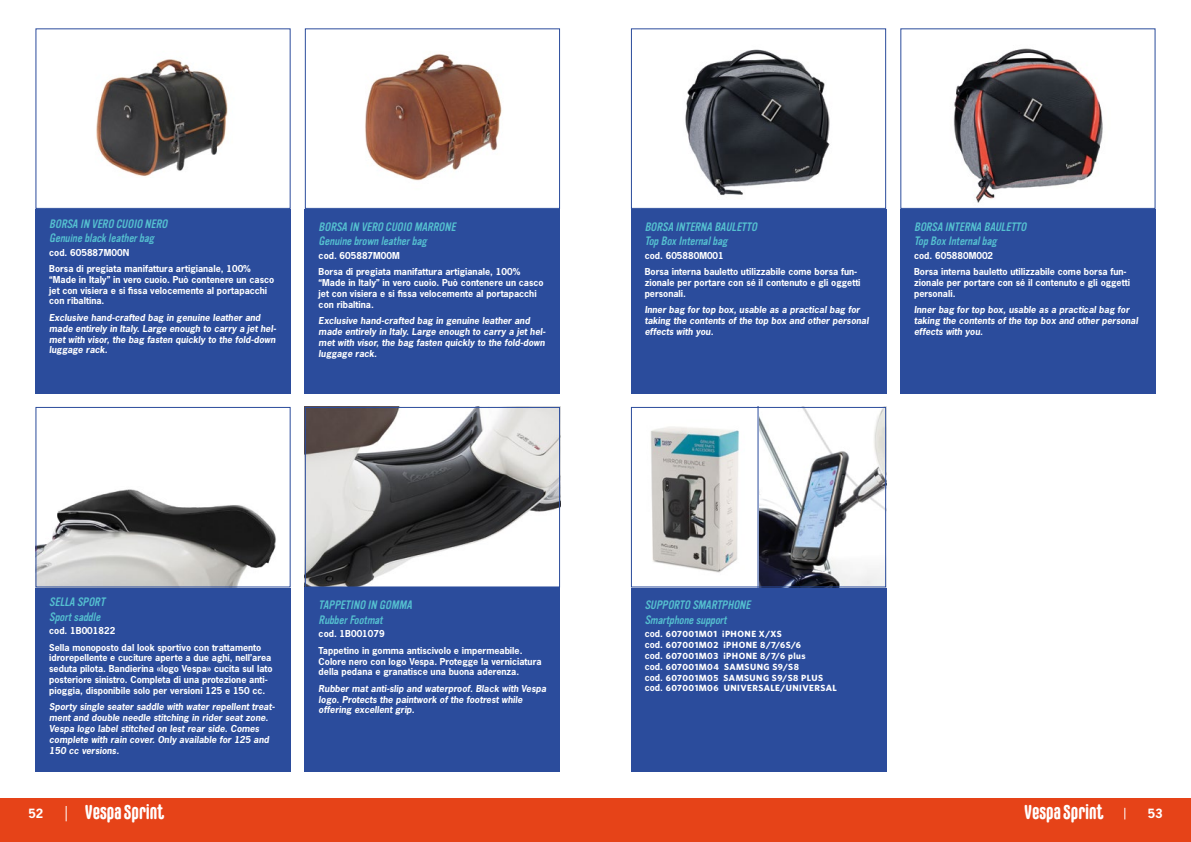
<style>
.page{position:relative;width:1191px;height:842px;background:#fff}
.page>*{position:absolute;margin:0;border:0;box-sizing:border-box;transform-origin:0 0}
.t1{font:700 20px "Carl Marx";color:#fff}
.t2{font:italic 12px/14.4px "Vinyl OT";color:#55c0d0}
.t3{font:700 12px "News Gothic Std";color:#fff}
.t4{font:700 9px/10.8px "News Gothic Std";color:#fff}
.t5{font:italic 700 9px/10.8px "News Gothic Std";color:#fff}
.t6{font:700 9px/10.8px "Whitney";letter-spacing:.05em;color:#fff}
.s1{font-family:"News Gothic Std"}
</style>
<div class="page">
<img style="left:365px;top:54px;width:137px;height:127px">
<div style="left:305px;top:28px;width:255px;height:181px;border:1px solid #2b4c9c"></div>
<div style="left:305px;top:209px;width:255px;height:184px;background:#2b4c9c"></div>
<img style="left:96px;top:59px;width:132px;height:118px">
<div style="left:35px;top:209px;width:256px;height:184px;background:#2b4c9c"></div>
<img style="left:685px;top:49px;width:145px;height:147px">
<div style="left:631px;top:28px;width:255px;height:181px;border:1px solid #2b4c9c"></div>
<div style="left:631px;top:209px;width:255px;height:184px;background:#2b4c9c"></div>
<img style="left:953px;top:48px;width:150px;height:155px">
<div style="left:900px;top:209px;width:255px;height:184px;background:#2b4c9c"></div>
<div style="left:35px;top:587px;width:256px;height:185px;background:#2b4c9c"></div>
<img style="left:37px;top:489px;width:239px;height:96px">
<div style="left:35px;top:407px;width:256px;height:180px;border:1px solid #2b4c9c"></div>
<img style="left:307px;top:409px;width:251px;height:176px">
<div style="left:305px;top:407px;width:255px;height:180px;border:1px solid #2b4c9c"></div>
<div style="left:305px;top:587px;width:255px;height:185px;background:#2b4c9c"></div>
<div style="left:631px;top:587px;width:255px;height:185px;background:#2b4c9c"></div>
<div style="left:0;top:798px;width:1191px;height:44px;background:#e64318"></div>
<img style="left:758px;top:409px;width:126px;height:176px">
<img style="left:650px;top:426px;width:89px;height:147px">
<hr style="left:757px;top:407px;width:1px;height:180px;background:#2b4c9c">
<div style="left:631px;top:407px;width:255px;height:180px;border:1px solid #2b4c9c"></div>
<svg style="left:66px;top:806px;width:1px;height:15px"></svg>
<h2 class="t2" style="left:49px;top:216px;width:120px">BORSA IN VERO CUOIO NERO<br>Genuine black leather bag</h2>
<p class="t4" style="left:49px;top:244px;width:203px;line-height:16.5px">cod. 605887M00N<br>Borsa di pregiata manifattura artigianale, 100%</p>
<p class="t4" style="left:49px;top:274px;width:226px">“Made in Italy” in vero cuoio. Può contenere un casco jet con visiera e si fissa velocemente al portapacchi con ribaltina.</p>
<p class="t5" style="left:49px;top:312px;width:228px">Exclusive hand-crafted bag in genuine leather and made entirely in Italy. Large enough to carry a jet hel&shy;met with visor, the bag fasten quickly to the fold-down luggage rack.</p>
<h2 class="t2" style="left:319px;top:220px;width:138px">BORSA IN VERO CUOIO MARRONE<br>Genuine brown leather bag</h2>
<p class="t4" style="left:319px;top:247px;width:203px;line-height:16.5px">cod. 605887M00M<br>Borsa di pregiata manifattura artigianale, 100%</p>
<p class="t4" style="left:319px;top:277px;width:226px">“Made in Italy” in vero cuoio. Può contenere un casco jet con visiera e si fissa velocemente al portapacchi con ribaltina.</p>
<p class="t5" style="left:319px;top:315px;width:228px">Exclusive hand-crafted bag in genuine leather and made entirely in Italy. Large enough to carry a jet hel&shy;met with visor, the bag fasten quickly to the fold-down luggage rack.</p>
<h2 class="t2" style="left:49px;top:595px;width:57px">SELLA SPORT<br>Sport saddle</h2>
<p class="t4" style="left:49px;top:622px;width:214px;line-height:16.5px">cod. 1B001822<br>Sella monoposto dal look sportivo con trattamento</p>
<p class="t4" style="left:49px;top:652px;width:225px">idrorepellente e cuciture aperte a due aghi, nell’area seduta pilota. Bandierina «logo Vespa» cucita sul lato posteriore sinistro. Completa di una protezione anti&shy;pioggia, disponibile solo per versioni 125 e 150 cc.</p>
<p class="t5" style="left:49px;top:702px;width:227px">Sporty single seater saddle with water repellent treat&shy;ment and double needle stitching in rider seat zone.<br>Vespa logo label stitched on lest rear side. Comes complete with rain cover. Only available for 125 and 150 cc versions.</p>
<h2 class="t2" style="left:319px;top:598px;width:95px">TAPPETINO IN GOMMA<br>Rubber Footmat</h2>
<p class="t4" style="left:319px;top:625px;width:205px;line-height:16.5px">cod. 1B001079<br>Tappetino in gomma antiscivolo e impermeabile.</p>
<p class="t4" style="left:319px;top:656px;width:224px">Colore nero con logo Vespa. Protegge la verniciatura della pedana e granatisce una buona aderenza.</p>
<p class="t5" style="left:319px;top:683px;width:229px">Rubber mat anti-slip and waterproof. Black with Vespa logo. Protects the paintwork of the footrest while offering excellent grip.</p>
<h2 class="t2" style="left:644px;top:220px;width:114px">BORSA INTERNA BAULETTO<br>Top Box Internal bag</h2>
<p class="t4" style="left:644px;top:247px;width:214px;line-height:16.5px">cod. 605880M001<br>Borsa interna bauletto utilizzabile come borsa fun-</p>
<p class="t4" style="left:644px;top:277px;width:217px">zionale per portare con sé il contenuto e gli oggetti personali.</p>
<p class="t5" style="left:644px;top:305px;width:225px">Inner bag for top box, usable as a practical bag for taking the contents of the top box and other personal effects with you.</p>
<h2 class="t2" style="left:914px;top:220px;width:114px">BORSA INTERNA BAULETTO<br>Top Box Internal bag</h2>
<p class="t4" style="left:914px;top:247px;width:214px;line-height:16.5px">cod. 605880M002<br>Borsa interna bauletto utilizzabile come borsa fun-</p>
<p class="t4" style="left:914px;top:277px;width:217px">zionale per portare con sé il contenuto e gli oggetti personali.</p>
<p class="t5" style="left:914px;top:305px;width:225px">Inner bag for top box, usable as a practical bag for taking the contents of the top box and other personal effects with you.</p>
<h2 class="t2" style="left:644px;top:598px;width:107px">SUPPORTO SMARTPHONE<br>Smartphone support</h2>
<p class="t6" style="left:644px;top:629px;width:194px"><span class="s1">cod.</span> 607001M01 iPHONE X/XS<br><span class="s1">cod.</span> 607001M02 iPHONE 8/7/6S/6<br><span class="s1">cod.</span> 607001M03 iPHONE 8/7/6 plus<br><span class="s1">cod.</span> 607001M04 SAMSUNG S9/S8<br><span class="s1">cod.</span> 607001M05 SAMSUNG S9/S8 PLUS <span class="s1">cod.</span> 607001M06 UNIVERSALE/UNIVERSAL</p>
<h2 class="t3" style="left:28px;top:806px;width:16px">52</h2>
<h1 class="t1" style="left:85px;top:801px;width:81px">Vespa Sprint</h1>
<h1 class="t1" style="left:1024px;top:801px;width:81px">Vespa Sprint</h1>
<h2 class="t3" style="left:1147px;top:806px;width:16px">53</h2>
</div>
